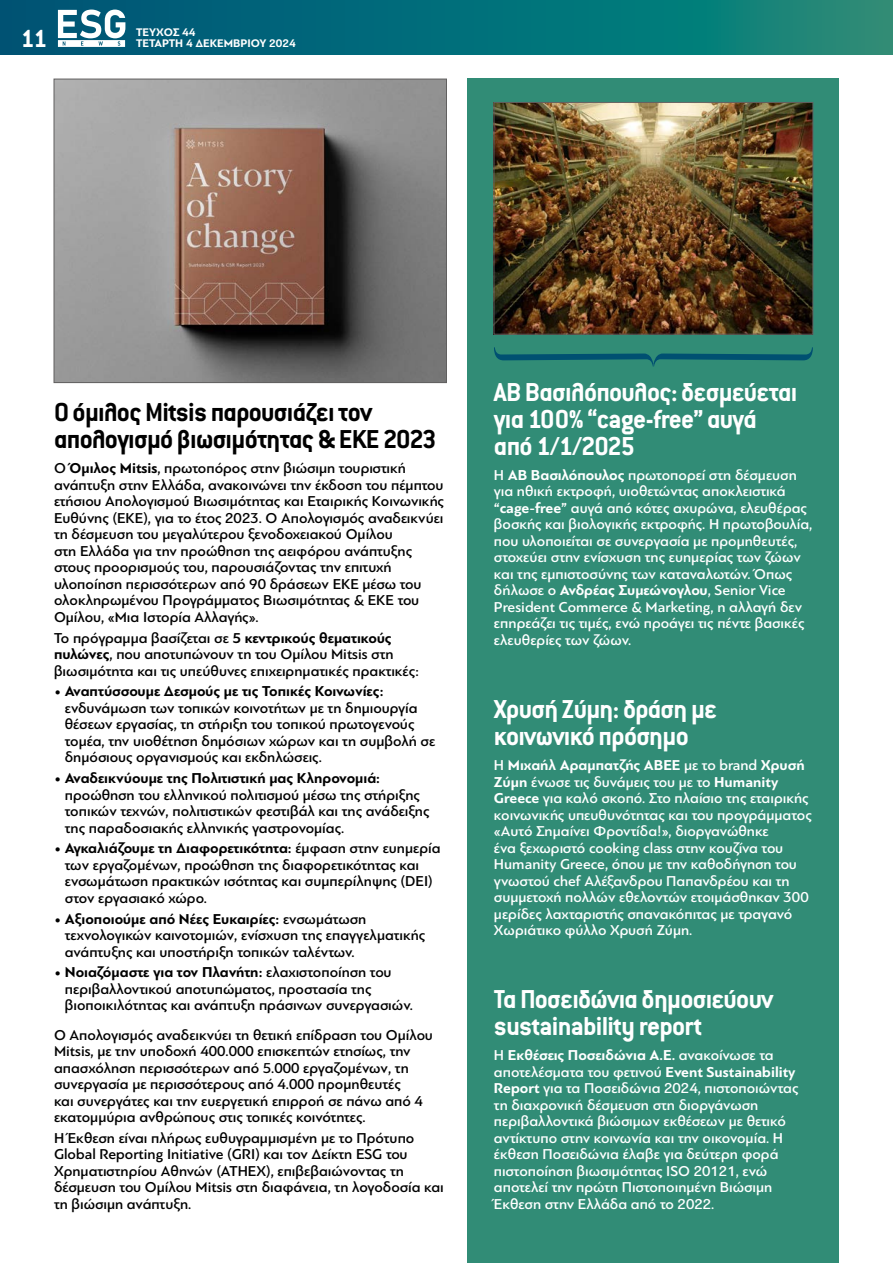
<style>
.page{position:relative;width:893px;height:1263px;background:#fff}
.page>*{position:absolute;margin:0;border:0;box-sizing:border-box;transform-origin:0 0}
.t1{font:700 28.5px/27px "Conduit ITC Hel";letter-spacing:-.025em;color:#fff}
.t2{font:700 28.5px/27px "Conduit ITC Hel";letter-spacing:-.025em;color:#000}
.t3{font:700 27.3px "Conduit ITC Hel";color:#fff}
.t4{font:500 15px/16.5px "PF Bague Sans Pro";color:#000}
.t5{font:500 15px/16.5px "PF Bague Sans Pro";color:#fff}
.t6{font:700 15px "PF Bague Sans Pro";color:#000}
.t7{font:700 11.55px/10.5px "PF Bague Sans Pro";color:#fff}
.s1{font-weight:700}
</style>
<div class="page">
<svg style="left:0;top:0;width:893px;height:54px;background:#066f79"></svg>
<svg style="left:58px;top:10px;width:67px;height:37px"></svg>
<div style="left:468px;top:79px;width:371px;height:1184px;background:#318c76"></div>
<img style="left:56px;top:81px;width:389px;height:300px">
<div style="left:54px;top:79px;width:393px;height:304px;border:1px solid #616060"></div>
<svg style="left:494px;top:347px;width:319px;height:19px"></svg>
<img style="left:496px;top:104px;width:315px;height:229px">
<div style="left:494px;top:102px;width:319px;height:233px;border:1px solid #616060"></div>
<h2 class="t3" style="left:21px;top:25px;width:28px">11</h2>
<p class="t7" style="left:136px;top:27px;width:161px">ΤΕΥΧΟΣ 44<br>TΕΤΑΡΤΗ 4 ΔΕΚΕΜΒΡΙΟΥ 2024</p>
<h1 class="t2" style="left:54px;top:400px;width:384px">Ο όμιλος Mitsis παρουσιάζει τον απολογισμό βιωσιμότητας &amp; ΕΚΕ 2023</h1>
<p class="t4" style="left:54px;top:460px;width:392px">Ο <span class="s1">Όμιλος Mitsis</span>, πρωτοπόρος στην βιώσιμη τουριστική ανάπτυξη στην Ελλάδα, ανακοινώνει την έκδοση του πέμπτου ετήσιου Απολογισμού Βιωσιμότητας και Εταιρικής Κοινωνικής Ευθύνης (ΕΚΕ), για το έτος 2023. Ο Απολογισμός αναδεικνύει τη δέσμευση του μεγαλύτερου ξενοδοχειακού Ομίλου<br>στη Ελλάδα για την προώθηση της αειφόρου ανάπτυξης στους προορισμούς του, παρουσιάζοντας την επιτυχή υλοποίηση περισσότερων από 90 δράσεων ΕΚΕ μέσω του ολοκληρωμένου Προγράμματος Βιωσιμότητας &amp; ΕΚΕ του Ομίλου, «Μια Ιστορία Αλλαγής».</p>
<p class="t4" style="left:54px;top:629px;width:366px">Το πρόγραμμα βασίζεται σε <span class="s1">5 κεντρικούς θεματικούς πυλώνες</span>, που αποτυπώνουν τη του Ομίλου Mitsis στη βιωσιμότητα και τις υπεύθυνες επιχειρηματικές πρακτικές:</p>
<p class="t6" style="left:54px;top:682px;width:331px">• Αναπτύσσουμε Δεσμούς με τις Τοπικές Κοινωνίες:</p>
<p class="t4" style="left:65px;top:700px;width:372px">ενδυνάμωση των τοπικών κοινοτήτων με τη δημιουργία θέσεων εργασίας, τη στήριξη του τοπικού πρωτογενούς τομέα, την υιοθέτηση δημόσιων χώρων και τη συμβολή σε δημόσιους οργανισμούς και εκδηλώσεις.</p>
<p class="t6" style="left:54px;top:769px;width:328px">• Αναδεικνύουμε της Πολιτιστική μας Κληρονομιά:</p>
<p class="t4" style="left:65px;top:786px;width:366px">προώθηση του ελληνικού πολιτισμού μέσω της στήριξης τοπικών τεχνών, πολιτιστικών φεστιβάλ και της ανάδειξης της παραδοσιακής ελληνικής γαστρονομίας.</p>
<p class="t4" style="left:65px;top:840px;width:377px;text-indent:-11px"><span class="s1">• Αγκαλιάζουμε τη Διαφορετικότητα:</span> έμφαση στην ευημερία των εργαζομένων, προώθηση της διαφορετικότητας και ενσωμάτωση πρακτικών ισότητας και συμπερίληψης (DEI) στον εργασιακό χώρο.</p>
<p class="t4" style="left:65px;top:910px;width:362px;text-indent:-11px"><span class="s1">• Αξιοποιούμε από Νέες Ευκαιρίες:</span> ενσωμάτωση τεχνολογικών καινοτομιών, ενίσχυση της επαγγελματικής ανάπτυξης και υποστήριξη τοπικών ταλέντων.</p>
<p class="t4" style="left:65px;top:964px;width:349px;text-indent:-11px"><span class="s1">• Νοιαζόμαστε για τον Πλανήτη:</span> ελαχιστοποίηση του περιβαλλοντικού αποτυπώματος, προστασία της βιοποικιλότητας και ανάπτυξη πράσινων συνεργασιών.</p>
<p class="t4" style="left:54px;top:1026px;width:380px">Ο Απολογισμός αναδεικνύει τη θετική επίδραση του Ομίλου Mitsis, με την υποδοχή 400.000 επισκεπτών ετησίως, την απασχόληση περισσότερων από 5.000 εργαζομένων, τη συνεργασία με περισσότερους από 4.000 προμηθευτές<br>και συνεργάτες και την ευεργετική επιρροή σε πάνω από 4 εκατομμύρια ανθρώπους στις τοπικές κοινότητες.</p>
<p class="t4" style="left:54px;top:1130px;width:391px">Η Έκθεση είναι πλήρως ευθυγραμμισμένη με το Πρότυπο Global Reporting Initiative (GRI) και τον Δείκτη ESG του Χρηματιστηρίου Αθηνών (ATHEX), επιβεβαιώνοντας τη δέσμευση του Ομίλου Mitsis στη διαφάνεια, τη λογοδοσία και τη βιώσιμη ανάπτυξη.</p>
<h1 class="t1" style="left:494px;top:379px;width:305px">ΑΒ Βασιλόπουλος: δεσμεύεται για 100% “cage-free” αυγά από 1/1/2025</h1>
<p class="t5" style="left:494px;top:467px;width:320px">Η <span class="s1">ΑΒ Βασιλόπουλος</span> πρωτοπορεί στη δέσμευση για ηθική εκτροφή, υιοθετώντας αποκλειστικά <span class="s1">“cage-free”</span> αυγά από κότες αχυρώνα, ελευθέρας βοσκής και βιολογικής εκτροφής. Η πρωτοβουλία, που υλοποιείται σε συνεργασία με προμηθευτές, στοχεύει στην ενίσχυση της ευημερίας των ζώων και της εμπιστοσύνης των καταναλωτών. Όπως δήλωσε ο <span class="s1">Ανδρέας Συμεώνογλου</span>, Senior Vice President Commerce &amp; Marketing, η αλλαγή δεν επηρεάζει τις τιμές, ενώ προάγει τις πέντε βασικές ελευθερίες των ζώων.</p>
<h1 class="t1" style="left:494px;top:696px;width:225px">Χρυσή Ζύμη: δράση με κοινωνικό πρόσημο</h1>
<p class="t5" style="left:494px;top:757px;width:319px">Η <span class="s1">Μιχαήλ Αραμπατζής ΑΒΕΕ</span> με το brand <span class="s1">Χρυσή Ζύμη</span> ένωσε τις δυνάμεις του με το <span class="s1">Humanity Greece</span> για καλό σκοπό. Στο πλαίσιο της εταιρικής κοινωνικής υπευθυνότητας και του προγράμματος «Αυτό Σημαίνει Φροντίδα!», διοργανώθηκε<br>ένα ξεχωριστό cooking class στην κουζίνα του Humanity Greece, όπου με την καθοδήγηση του γνωστού chef Αλέξανδρου Παπανδρέου και τη συμμετοχή πολλών εθελοντών ετοιμάσθηκαν 300 μερίδες λαχταριστής σπανακόπιτας με τραγανό Χωριάτικο φύλλο Χρυσή Ζύμη.</p>
<h1 class="t1" style="left:494px;top:987px;width:281px">Τα Ποσειδώνια δημοσιεύουν sustainability report</h1>
<p class="t5" style="left:494px;top:1047px;width:306px">Η <span class="s1">Εκθέσεις Ποσειδώνια A.E.</span> ανακοίνωσε τα αποτελέσματα του φετινού <span class="s1">Event Sustainability Report</span> για τα Ποσειδώνια 2024, πιστοποιώντας τη διαχρονική δέσμευση στη διοργάνωση περιβαλλοντικά βιώσιμων εκθέσεων με θετικό αντίκτυπο στην κοινωνία και την οικονομία. Η έκθεση Ποσειδώνια έλαβε για δεύτερη φορά πιστοποίηση βιωσιμότητας ISO 20121, ενώ αποτελεί την πρώτη Πιστοποιημένη Βιώσιμη Έκθεση στην Ελλάδα από το 2022.</p>
</div>
